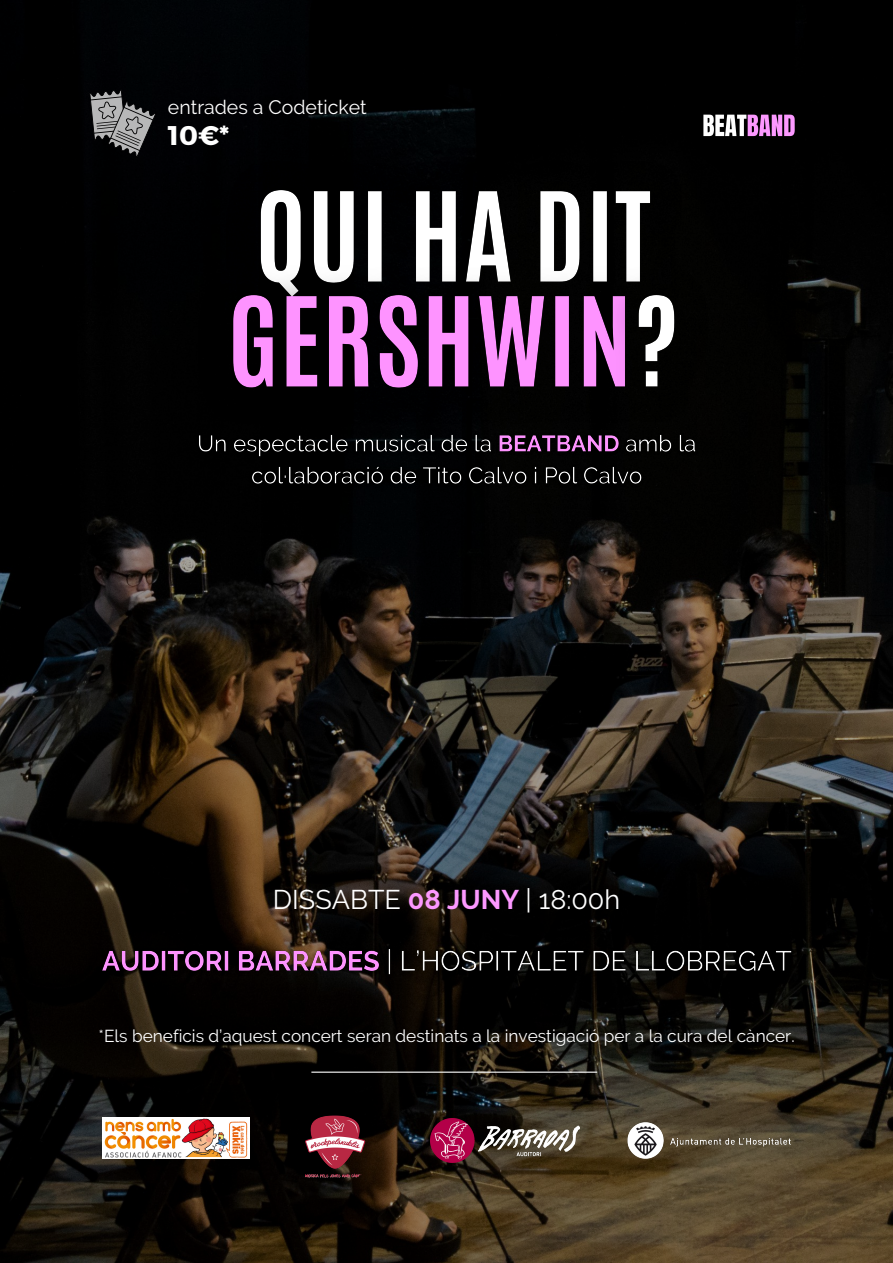
<style>
.page{position:relative;width:893px;height:1263px;background:#fff}
.page>*{position:absolute;margin:0;border:0;box-sizing:border-box;transform-origin:0 0}
.t1{font:27px "Raleway";color:#fff}
.t2{font:700 27px "Montserrat";color:#fff}
.t3{font:19.5px "Raleway";color:#fff}
.t4{font:17.25px "Raleway";color:#fff}
.s1{font-weight:700;color:#fc98ff}
</style>
<div class="page">
<img style="left:0;top:0;width:893px;height:1263px">
<img style="left:686px;top:57px;width:118px;height:118px;border-radius:50%">
<hr style="left:311px;top:1071px;width:286px;height:2px;background:#fff">
<img style="left:102px;top:1117px;width:147px;height:41px">
<img style="left:286px;top:1095px;width:91px;height:90px;border-radius:50%">
<img style="left:430px;top:1118px;width:149px;height:44px">
<img style="left:628px;top:1122px;width:163px;height:36px">
<img style="left:189px;top:149px;width:530px;height:287px">
<img style="left:193px;top:430px;width:508px;height:61px">
<img style="left:95px;top:943px;width:703px;height:39px">
<svg style="left:89px;top:89px;width:67px;height:68px;background:#545455"></svg>
<p class="t3" style="left:168px;top:96px;width:200px">entrades a Codeticket</p>
<p class="t2" style="left:168px;top:118px;width:63px">10€*</p>
<h4 class="t1" style="left:273px;top:884px;width:349px">DISSABTE <span class="s1">08 JUNY</span> | 18:00h</h4>
<p class="t4" style="left:99px;top:1025px;width:697px">*Els beneficis d’aquest concert seran destinats a la investigació per a la cura del càncer.</p>
</div>
